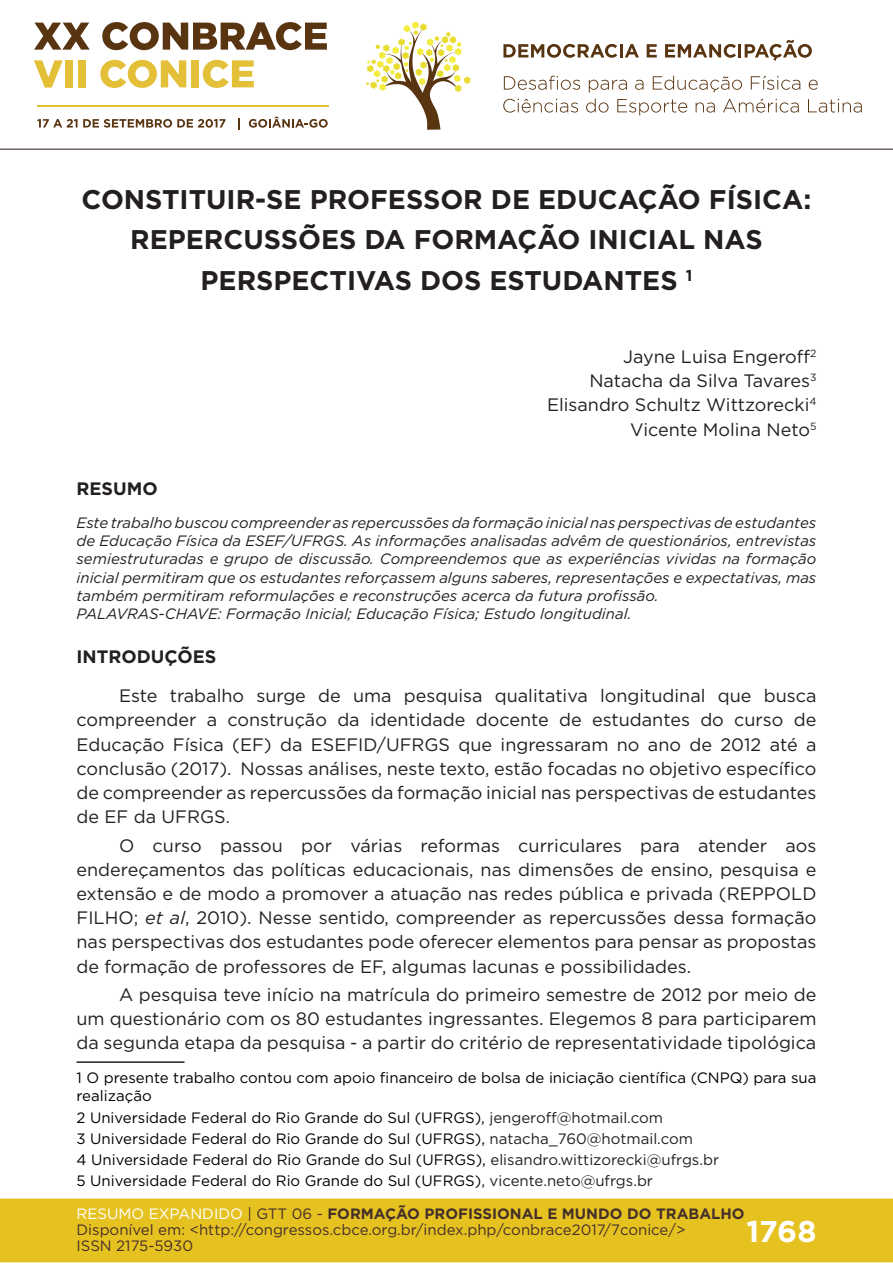
<style>
.page{position:relative;width:893px;height:1263px;background:#fff}
.page>*{position:absolute;margin:0;border:0;box-sizing:border-box;transform-origin:0 0}
.t1{font:700 30px "Gotham";color:#fff}
.t2{font:700 27px/40.7px "Gotham";color:#231f20;text-align:center}
.t3{font:18px/24.2px "Gotham";color:#231f20;text-align:justify}
.t4{font:700 18px "Gotham";color:#231f20}
.t5{font:italic 15px/18.1px "Gotham";color:#231f20}
.t6{font:15px/21.3px "Gotham";color:#000001}
.t7{font:15px/16px "Gotham";color:#462f2a}
.s1{font-size:17.25px}
.s2{font-style:italic}
.s3{color:#231f20}
.s4{color:#fff}
.s5{color:#442f2a}
.s6{font-weight:700;color:#442f2a}
</style>
<div class="page">
<div style="left:0;top:1198px;width:893px;height:64px;background:#e6c221;border:2px solid #e6c221"></div>
<svg style="left:34px;top:23px;width:56px;height:27px"></svg>
<svg style="left:102px;top:22px;width:225px;height:28px"></svg>
<svg style="left:34px;top:60px;width:29px;height:28px"></svg>
<div style="left:65px;top:60px;width:8px;height:27px;background:#e3c038"></div>
<div style="left:78px;top:60px;width:8px;height:27px;background:#e3c038"></div>
<svg style="left:100px;top:60px;width:86px;height:28px"></svg>
<div style="left:191px;top:60px;width:8px;height:27px;background:#e3c038"></div>
<svg style="left:203px;top:60px;width:51px;height:28px"></svg>
<svg style="left:37px;top:119px;width:188px;height:9px"></svg>
<svg style="left:238px;top:118px;width:2px;height:11px"></svg>
<svg style="left:249px;top:117px;width:79px;height:11px"></svg>
<hr style="left:37px;top:105px;width:291px;height:2px;background:#e3c038">
<svg style="left:366px;top:21px;width:105px;height:109px"></svg>
<svg style="left:503px;top:44px;width:136px;height:14px"></svg>
<svg style="left:647px;top:44px;width:10px;height:13px"></svg>
<svg style="left:665px;top:40px;width:147px;height:21px"></svg>
<svg style="left:504px;top:76px;width:76px;height:14px"></svg>
<svg style="left:809px;top:80px;width:9px;height:10px"></svg>
<svg style="left:503px;top:99px;width:75px;height:14px"></svg>
<svg style="left:586px;top:76px;width:214px;height:39px"></svg>
<svg style="left:808px;top:99px;width:54px;height:14px"></svg>
<hr style="left:0;top:149px;width:893px;height:1px;background:#442f2a">
<hr style="left:77px;top:1061px;width:108px;height:2px;background:#231f20">
<h2 class="t2" style="left:82px;top:179px;width:731px">CONSTITUIR-SE PROFESSOR DE EDUCAÇÃO FÍSICA:<br>REPERCUSSÕES DA FORMAÇÃO INICIAL NAS<br>PERSPECTIVAS DOS ESTUDANTES <sup>1</sup></h2>
<p class="t3" style="left:547px;top:344px;width:271px;text-align:right">Jayne Luisa Engeroff<sup>2<br></sup>Natacha da Silva Tavares<sup>3<br></sup>Elisandro Schultz Wittzorecki<sup>4<br></sup>Vicente Molina Neto<sup>5</sup></p>
<p class="t4" style="left:77px;top:476px;width:83px">RESUMO</p>
<p class="t5" style="left:77px;top:513px;width:741px">Este trabalho buscou compreender as repercussões da formação inicial nas perspectivas de estudantes de Educação Física da ESEF/UFRGS. As informações analisadas advêm de questionários, entrevistas semiestruturadas e grupo de discussão. Compreendemos que as experiências vividas na formação inicial permitiram que os estudantes reforçassem alguns saberes, representações e expectativas, mas também permitiram reformulações e reconstruções acerca da futura profissão.<br>PALAVRAS-CHAVE: Formação Inicial; Educação Física; Estudo longitudinal.</p>
<p class="t4" style="left:77px;top:645px;width:141px">INTRODUÇÕES</p>
<p class="t3" style="left:77px;top:683px;width:741px;text-indent:43px">Este trabalho surge de uma pesquisa qualitativa longitudinal que busca compreender a construção da identidade docente de estudantes do curso de Educação Física (EF) da ESEFID/UFRGS que ingressaram no ano de 2012 até a conclusão (2017). Nossas análises, neste texto, estão focadas no objetivo específico de compreender as repercussões da formação inicial nas perspectivas de estudantes de EF da UFRGS<span class="s1">.</span></p>
<p class="t3" style="left:77px;top:833px;width:741px;text-indent:43px">O curso passou por várias reformas curriculares para atender aos endereçamentos das políticas educacionais, nas dimensões de ensino, pesquisa e extensão e de modo a promover a atuação nas redes pública e privada (REPPOLD FILHO; <span class="s2">et al</span>, 2010). Nesse sentido, compreender as repercussões dessa formação nas perspectivas dos estudantes pode oferecer elementos para pensar as propostas de formação de professores de EF, algumas lacunas e possibilidades.</p>
<p class="t3" style="left:77px;top:982px;width:741px;text-indent:43px">A pesquisa teve início na matrícula do primeiro semestre de 2012 por meio de um questionário com os 80 estudantes ingressantes. Elegemos 8 para participarem da segunda etapa da pesquisa - a partir do critério de representatividade tipológica</p>
<p class="t6" style="left:77px;top:1069px;width:741px;line-height:18px">1 O presente trabalho contou com apoio financeiro de bolsa de iniciação científica (CNPQ) para sua realização</p>
<p class="t6" style="left:77px;top:1106px;width:644px">2 Universidade Federal do Rio Grande do Sul (UFRGS), <span class="s3">jengeroff@hotmail.com<br></span>3 Universidade Federal do Rio Grande do Sul (UFRGS), <span class="s3">natacha_760@hotmail.com<br></span>4 Universidade Federal do Rio Grande do Sul (UFRGS), <span class="s3">elisandro.wittizorecki@ufrgs.br </span>5 Universidade Federal do Rio Grande do Sul (UFRGS), <span class="s3">vicente.neto@ufrgs.br</span></p>
<p class="t7" style="left:77px;top:1205px;width:670px"><span class="s4">RESUMO EXPANDIDO</span> <span class="s5">| GTT 06 -</span> <span class="s6">FORMAÇÃO PROFISSIONAL E MUNDO DO TRABALHO<br></span>Disponível em: &lt;http://congressos.cbce.org.br/index.php/conbrace2017/7conice/&gt;<br>ISSN 2175-5930</p>
<h1 class="t1" style="left:746px;top:1212px;width:72px">1768</h1>
</div>
